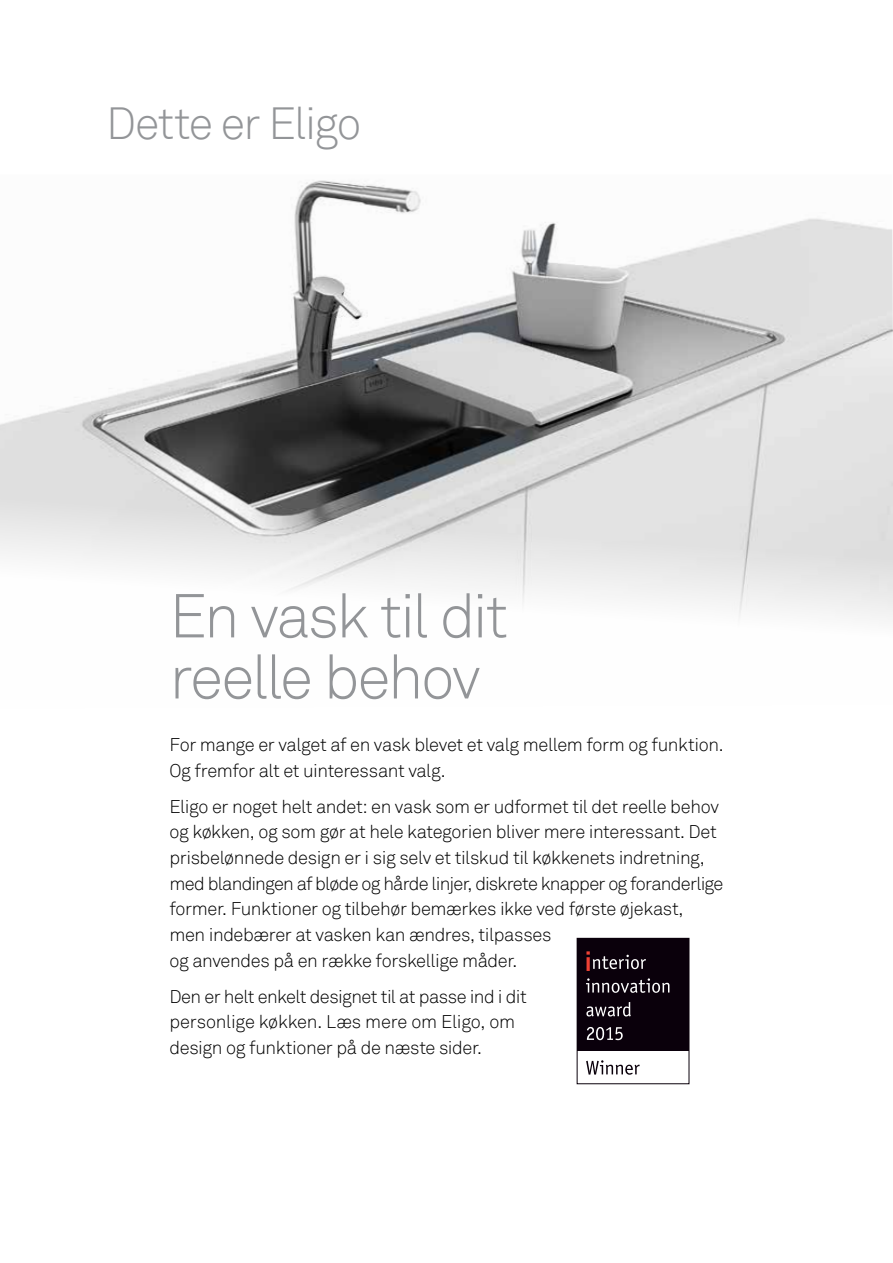
<style>
.page{position:relative;width:893px;height:1263px;background:#fff}
.page>*{position:absolute;margin:0;border:0;box-sizing:border-box;transform-origin:0 0}
.t1{font:300 61.05px/61.1px "Akkurat";letter-spacing:-.045em;color:#939598}
.t2{font:300 45px "Akkurat";letter-spacing:-.04em;color:#939598}
.t3{font:300 18.3px/25.7px "Akkurat";letter-spacing:-.02em;color:#000}
</style>
<div class="page">
<img style="left:0;top:180px;width:893px;height:440px">
<div style="left:577px;top:938px;width:112px;height:114px;background:#0a000b"></div>
<svg style="left:586px;top:951px;width:60px;height:18px"></svg>
<svg style="left:586px;top:978px;width:83px;height:15px"></svg>
<svg style="left:586px;top:1002px;width:45px;height:14px"></svg>
<svg style="left:587px;top:1027px;width:36px;height:13px"></svg>
<svg style="left:586px;top:1060px;width:54px;height:15px"></svg>
<div style="left:577px;top:938px;width:112px;height:146px;border:1px solid #0a000b"></div>
<h2 class="t2" style="left:106px;top:97px;width:256px">Dette er Eligo</h2>
<h1 class="t1" style="left:169px;top:587px;width:340px">En vask til dit reelle behov</h1>
<p class="t3" style="left:169px;top:732px;width:556px">For mange er valget af en vask blevet et valg mellem form og funktion.<br>Og fremfor alt et uinteressant valg.</p>
<p class="t3" style="left:169px;top:794px;width:555px">Eligo er noget helt andet: en vask som er udformet til det reelle behov og køkken, og som gør at hele kategorien bliver mere interessant. Det prisbelønnede design er i sig selv et tilskud til køkkenets indretning, med blandingen af bløde og hårde linjer, diskrete knapper og foranderlige former. Funktioner og tilbehør bemærkes ikke ved første øjekast, men indebærer at vasken kan ændres, tilpasses<br>og anvendes på en række forskellige måder.</p>
<p class="t3" style="left:169px;top:984px;width:359px">Den er helt enkelt designet til at passe ind i dit personlige køkken. Læs mere om Eligo, om design og funktioner på de næste sider.</p>
</div>
